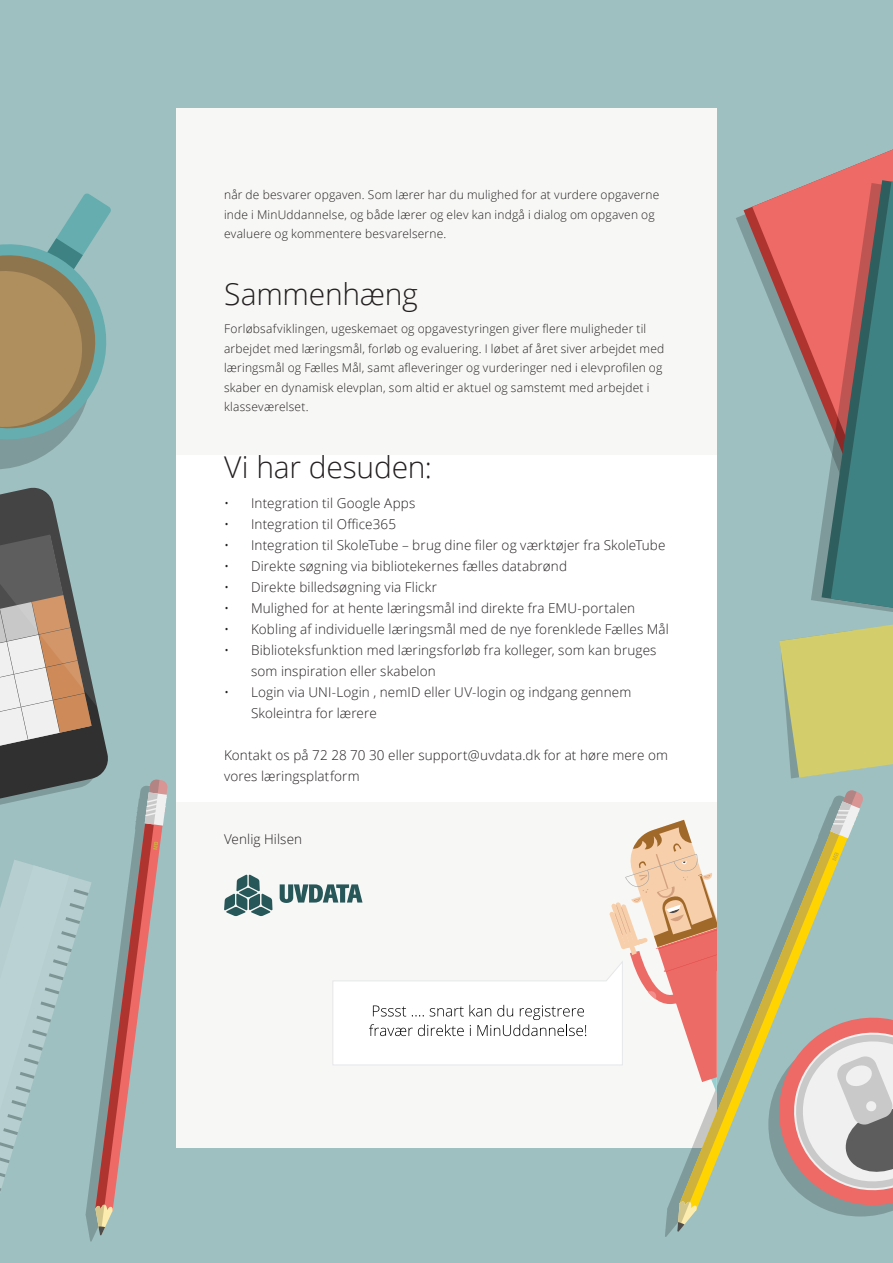
<style>
.page{position:relative;width:893px;height:1263px;background:#9ec0c1}
.page>*{position:absolute;margin:0;border:0;box-sizing:border-box;transform-origin:0 0}
.t1{font:300 30px "Open Sans";letter-spacing:-.01em;color:#231f20}
.t2{font:300 13.5px/21px "Open Sans";letter-spacing:.01em;color:#231f20}
.t3{font:300 12px/19.5px "Open Sans";letter-spacing:.015em;color:#231f20}
</style>
<div class="page">
<svg style="left:744px;top:207px;width:8px;height:50px"></svg>
<svg style="left:752px;top:149px;width:141px;height:175px"></svg>
<svg style="left:0;top:193px;width:111px;height:276px"></svg>
<svg style="left:851px;top:1017px;width:42px;height:200px"></svg>
<svg style="left:779px;top:180px;width:114px;height:598px"></svg>
<svg style="left:0;top:487px;width:168px;height:755px"></svg>
<div style="left:176px;top:109px;width:540px;height:1039px;background:#f7f7f5"></div>
<div style="left:176px;top:455px;width:540px;height:346px;background:#fff"></div>
<svg style="left:665px;top:795px;width:186px;height:442px"></svg>
<svg style="left:698px;top:838px;width:160px;height:372px"></svg>
<svg style="left:679px;top:806px;width:170px;height:401px"></svg>
<svg style="left:677px;top:1201px;width:21px;height:31px"></svg>
<svg style="left:830px;top:790px;width:33px;height:48px"></svg>
<svg style="left:832px;top:852px;width:7px;height:9px"></svg>
<svg style="left:280px;top:820px;width:437px;height:273px"></svg>
<svg style="left:224px;top:874px;width:48px;height:42px"></svg>
<p class="t3" style="left:224px;top:185px;width:437px">når de besvarer opgaven. Som lærer har du mulighed for at vurdere opgaverne inde i MinUddannelse, og både lærer og elev kan indgå i dialog om opgaven og evaluere og kommentere besvarelserne.</p>
<p class="t1" style="left:224px;top:274px;width:195px">Sammenhæng</p>
<p class="t3" style="left:224px;top:319px;width:442px">Forløbsafviklingen, ugeskemaet og opgavestyringen giver flere muligheder til arbejdet med læringsmål, forløb og evaluering. I løbet af året siver arbejdet med læringsmål og Fælles Mål, samt afleveringer og vurderinger ned i elevprofilen og skaber en dynamisk elevplan, som altid er aktuel og samstemt med arbejdet i klasseværelset.</p>
<p class="t1" style="left:224px;top:447px;width:209px">Vi har desuden:</p>
<p class="t2" style="left:224px;top:492px;width:193px">• Integration til Google Apps</p>
<p class="t2" style="left:224px;top:513px;width:173px">• Integration til Office365</p>
<p class="t2" style="left:224px;top:534px;width:443px">• Integration til SkoleTube – brug dine filer og værktøjer fra SkoleTube</p>
<p class="t2" style="left:224px;top:555px;width:345px">• Direkte søgning via bibliotekernes fælles databrønd</p>
<p class="t2" style="left:224px;top:576px;width:214px">• Direkte billedsøgning via Flickr</p>
<p class="t2" style="left:224px;top:597px;width:413px">• Mulighed for at hente læringsmål ind direkte fra EMU-portalen</p>
<p class="t2" style="left:224px;top:618px;width:446px">• Kobling af individuelle læringsmål med de nye forenklede Fælles Mål</p>
<p class="t2" style="left:251px;top:639px;width:407px;text-indent:-27px">• Biblioteksfunktion med læringsforløb fra kolleger, som kan bruges som inspiration eller skabelon</p>
<p class="t2" style="left:251px;top:681px;width:382px;text-indent:-27px">• Login via UNI-Login , nemID eller UV-login og indgang gennem<br>Skoleintra for lærere</p>
<p class="t2" style="left:224px;top:744px;width:445px">Kontakt os på 72 28 70 30 eller support@uvdata.dk for at høre mere om vores læringsplatform</p>
<p class="t2" style="left:224px;top:828px;width:80px">Venlig Hilsen</p>
</div>
